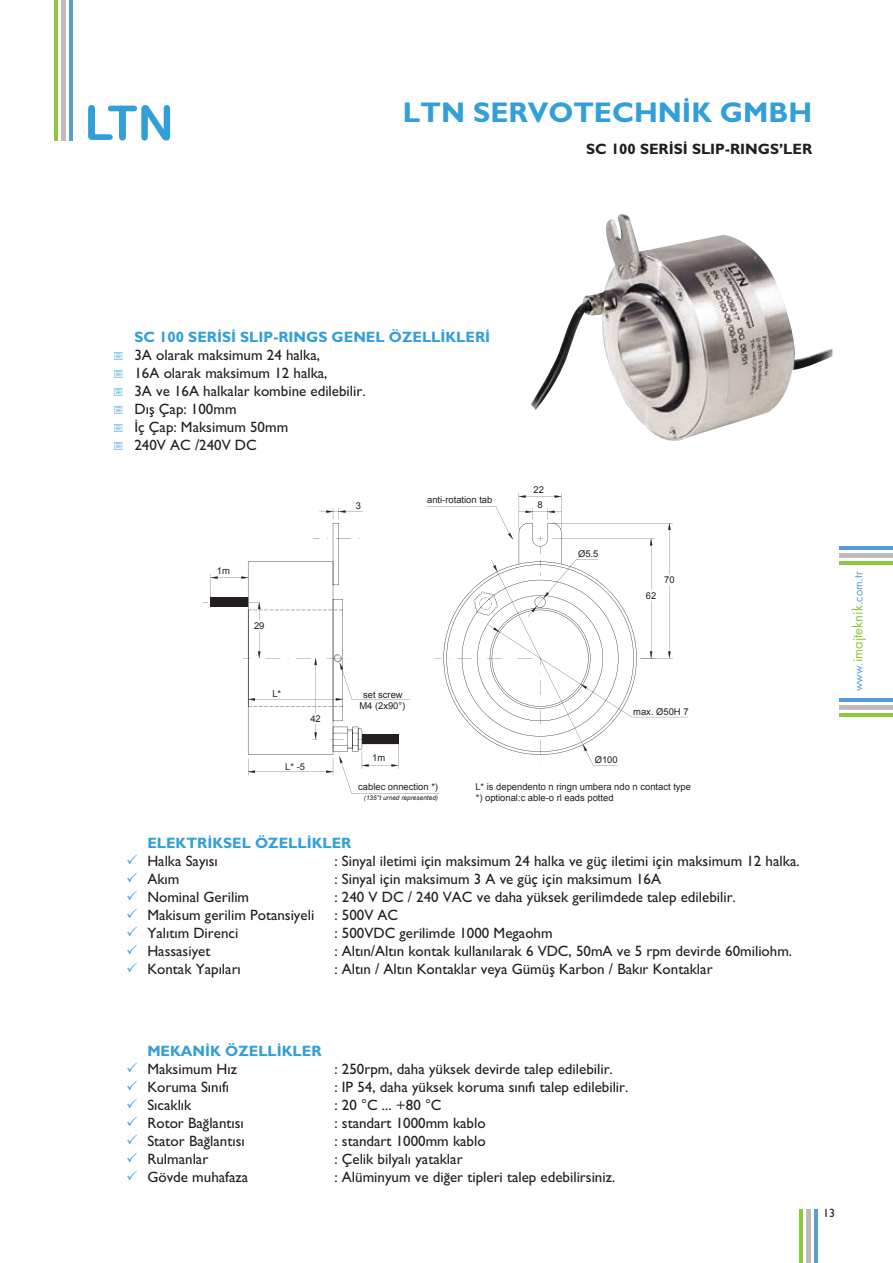
<style>
.page{position:relative;width:893px;height:1263px;background:#fff}
.page>*{position:absolute;margin:0;border:0;box-sizing:border-box;transform-origin:0 0}
.t1{font:700 28.5px "Gill Sans Tr";color:#329fd8}
.t2{font:15px/18px "Gill Sans Tr";color:#231f20}
.t3{font:700 15px "Gill Sans Tr";color:#329fd8}
.t4{font:700 15px "Gill Sans Tr";color:#231f20}
.t5{font:12px "Gill Sans Tr";color:#231f20}
.t6{font:11.4px "Futura Tr";color:#579cd4}
.t7{font:9.45px/10.9px "Arial";color:#231f20;text-align:center}
.t8{font:italic 6.45px "Arial";color:#231f20}
.s1{font-size:13.2px;color:#8ec73e}
</style>
<div class="page">
<hr style="left:839px;top:714px;width:54px;height:3px;background:#8ec73e">
<hr style="left:839px;top:698px;width:54px;height:3px;background:#579cd4">
<div style="left:839px;top:705px;width:54px;height:5px;background:#bfbbb9"></div>
<hr style="left:839px;top:561px;width:54px;height:3px;background:#8ec73e">
<hr style="left:839px;top:546px;width:54px;height:3px;background:#579cd4">
<div style="left:839px;top:553px;width:54px;height:5px;background:#bfbbb9"></div>
<hr style="left:54px;top:0;width:3px;height:141px;background:#8ec73e">
<hr style="left:69px;top:0;width:3px;height:141px;background:#579cd4">
<hr style="left:61px;top:0;width:4px;height:141px;background:#bfbbb9">
<hr style="left:799px;top:1209px;width:3px;height:54px;background:#8ec73e">
<hr style="left:815px;top:1209px;width:3px;height:54px;background:#579cd4">
<div style="left:806px;top:1209px;width:5px;height:54px;background:#bfbbb9"></div>
<svg style="left:88px;top:105px;width:82px;height:36px"></svg>
<img style="left:531px;top:214px;width:301px;height:227px">
<svg style="left:202px;top:493px;width:486px;height:282px"></svg>
<h1 class="t1" style="left:403px;top:95px;width:411px">LTN SERVOTECHNİK GMBH</h1>
<p class="t4" style="left:586px;top:140px;width:227px">SC 100 SERİSİ SLIP-RINGS’LER</p>
<p class="t3" style="left:134px;top:328px;width:357px">SC 100 SERİSİ SLIP-RINGS GENEL ÖZELLİKLERİ</p>
<p class="t2" style="left:134px;top:346px;width:233px">3A olarak maksimum 24 halka,<br>16A olarak maksimum 12 halka,<br>3A ve 16A halkalar kombine edilebilir.<br>Dış Çap: 100mm<br>İç Çap: Maksimum 50mm<br>240V AC /240V DC</p>
<p class="t7" style="left:217px;top:565px;width:15px">1m</p>
<p class="t7" style="left:356px;top:501px;width:7px">3</p>
<p class="t7" style="left:427px;top:494px;width:67px">anti-rotation tab</p>
<p class="t7" style="left:254px;top:620px;width:12px">29</p>
<p class="t7" style="left:272px;top:689px;width:10px">L*</p>
<p class="t7" style="left:359px;top:689px;width:48px">set screw<br>M4 (2x90°)</p>
<p class="t7" style="left:310px;top:713px;width:12px">42</p>
<p class="t7" style="left:285px;top:761px;width:21px">L* -5</p>
<p class="t7" style="left:372px;top:753px;width:15px">1m</p>
<p class="t7" style="left:534px;top:484px;width:12px">22</p>
<p class="t7" style="left:537px;top:499px;width:7px">8</p>
<p class="t7" style="left:578px;top:548px;width:22px">Ø5.5</p>
<p class="t7" style="left:646px;top:590px;width:12px">62</p>
<p class="t7" style="left:664px;top:575px;width:12px">70</p>
<p class="t7" style="left:595px;top:754px;width:24px">Ø100</p>
<p class="t7" style="left:633px;top:706px;width:57px">max. Ø50H 7</p>
<p class="t7" style="left:358px;top:781px;width:81px">cablec onnection *)</p>
<p class="t8" style="left:364px;top:793px;width:76px">(135°t urned represented)</p>
<p class="t7" style="left:475px;top:781px;width:217px">L* is dependento n ringn umbera ndo n contact type</p>
<p class="t7" style="left:476px;top:793px;width:139px">*) optional:c able-o rl eads potted</p>
<p class="t3" style="left:147px;top:835px;width:206px">ELEKTRİKSEL ÖZELLİKLER</p>
<p class="t2" style="left:147px;top:852px;width:72px">Halka Sayısı</p>
<p class="t2" style="left:334px;top:852px;width:467px">: Sinyal iletimi için maksimum 24 halka ve güç iletimi için maksimum 12 halka.</p>
<p class="t2" style="left:147px;top:870px;width:34px">Akım</p>
<p class="t2" style="left:334px;top:870px;width:328px">: Sinyal için maksimum 3 A ve güç için maksimum 16A</p>
<p class="t2" style="left:147px;top:888px;width:103px">Nominal Gerilim</p>
<p class="t2" style="left:334px;top:888px;width:403px">: 240 V DC / 240 VAC ve daha yüksek gerilimdede talep edilebilir.</p>
<p class="t2" style="left:147px;top:906px;width:168px">Makisum gerilim Potansiyeli</p>
<p class="t2" style="left:334px;top:906px;width:65px">: 500V AC</p>
<p class="t2" style="left:147px;top:924px;width:93px">Yalıtım Direnci</p>
<p class="t2" style="left:334px;top:924px;width:220px">: 500VDC gerilimde 1000 Megaohm</p>
<p class="t2" style="left:147px;top:942px;width:65px">Hassasiyet</p>
<p class="t2" style="left:334px;top:942px;width:459px">: Altın/Altın kontak kullanılarak 6 VDC, 50mA ve 5 rpm devirde 60miliohm.</p>
<p class="t2" style="left:147px;top:960px;width:95px">Kontak Yapıları</p>
<p class="t2" style="left:334px;top:960px;width:380px">: Altın / Altın Kontaklar veya Gümüş Karbon / Bakır Kontaklar</p>
<p class="t3" style="left:147px;top:1042px;width:176px">MEKANİK ÖZELLİKLER</p>
<p class="t2" style="left:147px;top:1060px;width:91px">Maksimum Hız</p>
<p class="t2" style="left:334px;top:1060px;width:280px">: 250rpm, daha yüksek devirde talep edilebilir.</p>
<p class="t2" style="left:147px;top:1078px;width:83px">Koruma Sınıfı</p>
<p class="t2" style="left:334px;top:1078px;width:295px">: IP 54, daha yüksek koruma sınıfı talep edilebilir.</p>
<p class="t2" style="left:147px;top:1096px;width:46px">Sıcaklık</p>
<p class="t2" style="left:334px;top:1096px;width:109px">: 20 °C ... +80 °C</p>
<p class="t2" style="left:147px;top:1114px;width:98px">Rotor Bağlantısı</p>
<p class="t2" style="left:334px;top:1114px;width:153px">: standart 1000mm kablo</p>
<p class="t2" style="left:147px;top:1132px;width:99px">Stator Bağlantısı</p>
<p class="t2" style="left:334px;top:1132px;width:153px">: standart 1000mm kablo</p>
<p class="t2" style="left:147px;top:1150px;width:62px">Rulmanlar</p>
<p class="t2" style="left:334px;top:1150px;width:130px">: Çelik bilyalı yataklar</p>
<p class="t2" style="left:147px;top:1168px;width:102px">Gövde muhafaza</p>
<p class="t2" style="left:334px;top:1168px;width:282px">: Alüminyum ve diğer tipleri talep edebilirsiniz.</p>
<p class="t6" style="left:850px;top:691px;width:121px;rotate:-90deg">www.<span class="s1">imajteknik</span>.com.tr</p>
<p class="t5" style="left:823px;top:1206px;width:13px">13</p>
</div>
